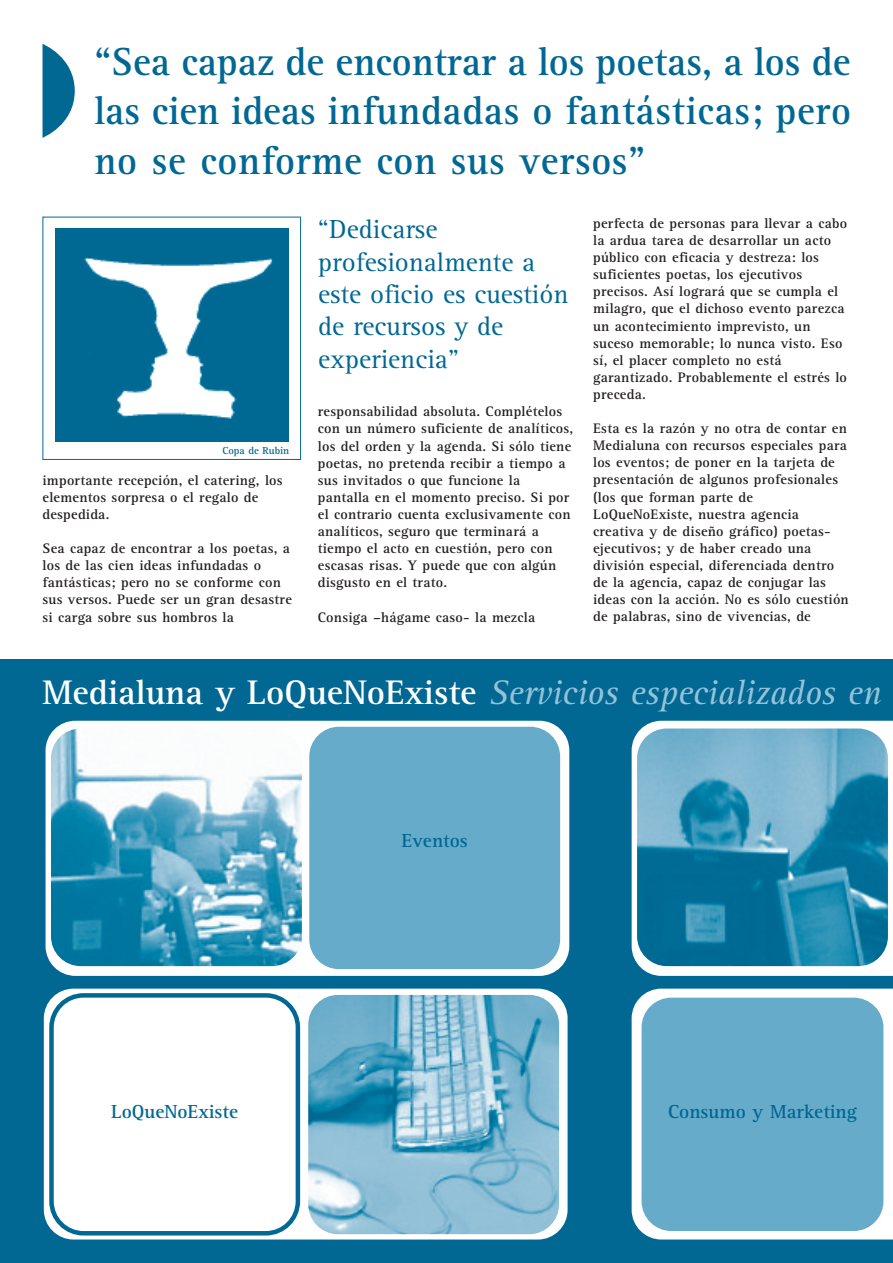
<style>
.page{position:relative;width:893px;height:1263px;background:#fff}
.page>*{position:absolute;margin:0;border:0;box-sizing:border-box;transform-origin:0 0}
.t1{font:700 40.5px/49.5px "Rotis Serif";letter-spacing:.015em;color:#006893;text-align:justify;scale:.95 1}
.t2{font:italic 35.25px "Rotis Serif";letter-spacing:-.005em;color:#95c2d9}
.t3{font:27px/32.4px "Rotis Serif";color:#006893}
.t4{font:700 19.5px "Rotis Serif";color:#006893}
.t5{font:700 14.25px/17.1px "Rotis Serif";letter-spacing:.015em;color:#231f20}
.t6{font:700 10.5px "Rotis Serif";color:#006893}
.s1{font-weight:700;font-style:normal;color:#fff}
</style>
<div class="page">
<div style="left:0;top:659px;width:892px;height:604px;background:#006893"></div>
<svg style="left:632px;top:721px;width:260px;height:255px;background:#eff5f8"></svg>
<img style="left:637px;top:728px;width:251px;height:238px">
<svg style="left:632px;top:989px;width:260px;height:250px;background:#eef5f7"></svg>
<div style="left:46px;top:721px;width:523px;height:255px;background:#fff;border-radius:30px"></div>
<img style="left:51px;top:728px;width:251px;height:238px">
<div style="left:309px;top:727px;width:251px;height:242px;background:#67abca;border-radius:30px"></div>
<svg style="left:637px;top:993px;width:251px;height:242px;background:#73b1ce"></svg>
<div style="left:44px;top:989px;width:524px;height:250px;background:#fff;border-radius:30px"></div>
<img style="left:308px;top:995px;width:251px;height:239px">
<svg style="left:49px;top:993px;width:251px;height:242px"></svg>
<svg style="left:43px;top:44px;width:32px;height:94px"></svg>
<img style="left:56px;top:228px;width:233px;height:213px">
<div style="left:43px;top:217px;width:258px;height:243px;border:1px solid #006893"></div>
<h1 class="t1" style="left:94px;top:41px;width:798px">“Sea capaz de encontrar a los poetas, a los de las cien ideas infundadas o fantásticas; pero no se conforme con sus versos”</h1>
<p class="t6" style="left:222px;top:447px;width:68px">Copa de Rubin</p>
<p class="t5" style="left:43px;top:473px;width:242px">importante recepción, el catering, los elementos sorpresa o el regalo de despedida.</p>
<p class="t5" style="left:43px;top:541px;width:251px">Sea capaz de encontrar a los poetas, a los de las cien ideas infundadas o fantásticas; pero no se conforme con sus versos. Puede ser un gran desastre si carga sobre sus hombros la</p>
<h3 class="t3" style="left:318px;top:216px;width:252px">“Dedicarse profesionalmente a este oficio es cuestión de recursos y de experiencia”</h3>
<p class="t5" style="left:318px;top:404px;width:257px">responsabilidad absoluta. Complételos con un número suficiente de analíticos, los del orden y la agenda. Si sólo tiene poetas, no pretenda recibir a tiempo a sus invitados o que funcione la pantalla en el momento preciso. Si por el contrario cuenta exclusivamente con analíticos, seguro que terminará a tiempo el acto en cuestión, pero con escasas risas. Y puede que con algún disgusto en el trato.</p>
<p class="t5" style="left:318px;top:610px;width:219px">Consiga –hágame caso- la mezcla</p>
<p class="t5" style="left:593px;top:216px;width:255px">perfecta de personas para llevar a cabo la ardua tarea de desarrollar un acto público con eficacia y destreza: los suficientes poetas, los ejecutivos precisos. Así logrará que se cumpla el milagro, que el dichoso evento parezca un acontecimiento imprevisto, un suceso memorable; lo nunca visto. Eso sí, el placer completo no está garantizado. Probablemente el estrés lo preceda.</p>
<p class="t5" style="left:593px;top:421px;width:257px">Esta es la razón y no otra de contar en Medialuna con recursos especiales para los eventos; de poner en la tarjeta de presentación de algunos profesionales (los que forman parte de LoQueNoExiste, nuestra agencia creativa y de diseño gráfico) poetas&shy;ejecutivos; y de haber creado una división especial, diferenciada dentro de la agencia, capaz de conjugar las ideas con la acción. No es sólo cuestión de palabras, sino de vivencias, de</p>
<h2 class="t2" style="left:42px;top:681px;width:840px"><span class="s1">Medialuna y LoQueNoExiste</span> Servicios especializados en</h2>
<h3 class="t4" style="left:402px;top:834px;width:68px">Eventos</h3>
<h3 class="t4" style="left:111px;top:1105px;width:128px">LoQueNoExiste</h3>
<h3 class="t4" style="left:668px;top:1105px;width:190px">Consumo y Marketing</h3>
</div>
